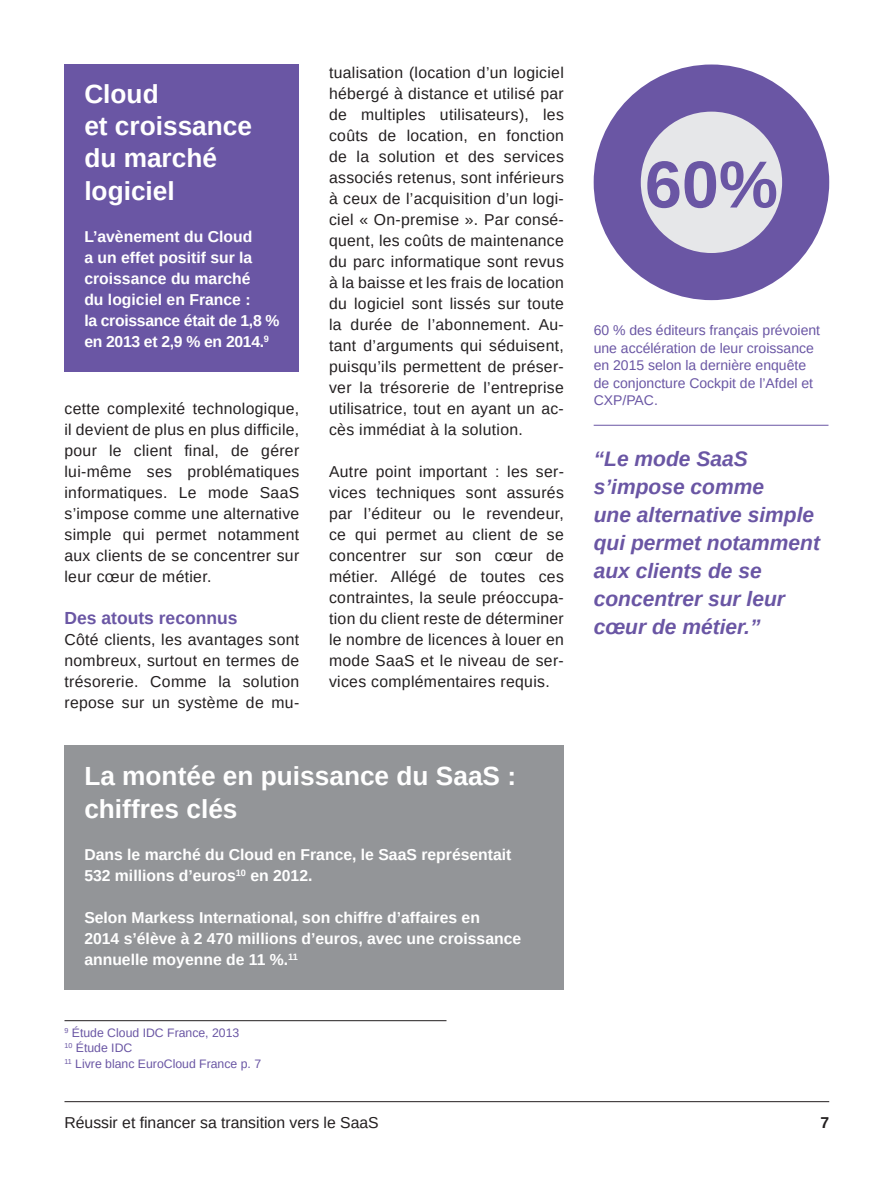
<style>
.page{position:relative;width:893px;height:1191px;background:#fff}
.page>*{position:absolute;margin:0;border:0;box-sizing:border-box;transform-origin:0 0}
.t1{font:700 66.5px "Arimo";color:#6a56a4}
.t2{font:700 26.25px/32.2px "Arimo";color:#fff}
.t3{font:italic 700 21px/28px "Arimo";color:#6a56a4}
.t4{font:700 17.5px "Arimo";color:#6a56a4}
.t5{font:15.75px/21px "Arimo";letter-spacing:.02em;color:#231f20;text-align:justify}
.t6{font:700 15.75px/21px "Arimo";color:#fff}
.t7{font:15.75px "Arimo";color:#231f20}
.t8{font:700 15.75px "Arimo";color:#231f20}
.t9{font:14px/17.5px "Arimo";color:#6a56a4}
.t10{font:12.25px/15.8px "Arimo";color:#6a56a4}
</style>
<div class="page">
<hr style="left:64px;top:1101px;width:765px;height:1px;background:#231f20">
<div style="left:64px;top:64px;width:235px;height:308px;background:#6a56a4"></div>
<div style="left:64px;top:745px;width:500px;height:245px;background:#939598"></div>
<hr style="left:64px;top:1020px;width:382px;height:1px;background:#231f20">
<div style="left:594px;top:64px;width:235px;height:236px;background:#6a56a4;border-radius:50%"></div>
<div style="left:641px;top:112px;width:141px;height:141px;background:#e6e7e9;border-radius:50%"></div>
<hr style="left:594px;top:425px;width:234px;height:1px;background:#6a56a4">
<h2 class="t2" style="left:84px;top:79px;width:169px">Cloud<br>et croissance du marché logiciel</h2>
<p class="t6" style="left:84px;top:226px;width:197px">L’avènement du Cloud<br>a un effet positif sur la croissance du marché<br>du logiciel en France :<br>la croissance était de 1,8 % en 2013 et 2,9 % en 2014.<sup>9</sup></p>
<p class="t5" style="left:64px;top:398px;width:236px">cette complexité technologique, il devient de plus en plus difficile, pour le client final, de gérer lui-même ses problématiques informatiques. Le mode SaaS s’impose comme une alternative simple qui permet notamment aux clients de se concentrer sur leur cœur de métier.</p>
<p class="t4" style="left:64px;top:606px;width:175px">Des atouts reconnus</p>
<p class="t5" style="left:64px;top:629px;width:236px">Côté clients, les avantages sont nombreux, surtout en termes de trésorerie. Comme la solution repose sur un système de mu-</p>
<p class="t5" style="left:329px;top:62px;width:236px">tualisation (location d’un logiciel hébergé à distance et utilisé par de multiples utilisateurs), les coûts de location, en fonction de la solution et des services associés retenus, sont inférieurs à ceux de l’acquisition d’un logi&shy;ciel « On-premise ». Par consé&shy;quent, les coûts de maintenance du parc informatique sont revus à la baisse et les frais de location du logiciel sont lissés sur toute la durée de l’abonnement. Au&shy;tant d’arguments qui séduisent, puisqu’ils permettent de préser&shy;ver la trésorerie de l’entreprise utilisatrice, tout en ayant un ac&shy;cès immédiat à la solution.</p>
<p class="t5" style="left:329px;top:461px;width:236px">Autre point important : les ser&shy;vices techniques sont assurés par l’éditeur ou le revendeur, ce qui permet au client de se concentrer sur son cœur de métier. Allégé de toutes ces contraintes, la seule préoccupa&shy;tion du client reste de déterminer le nombre de licences à louer en mode SaaS et le niveau de ser&shy;vices complémentaires requis.</p>
<h2 class="t2" style="left:84px;top:759px;width:433px;line-height:33.6px">La montée en puissance du SaaS : chiffres clés</h2>
<p class="t6" style="left:84px;top:844px;width:429px">Dans le marché du Cloud en France, le SaaS représentait<br>532 millions d’euros<sup>10</sup> en 2012.</p>
<p class="t6" style="left:84px;top:907px;width:438px">Selon Markess International, son chiffre d’affaires en<br>2014 s’élève à 2 470 millions d’euros, avec une croissance annuelle moyenne de 11 %.<sup>11</sup></p>
<p class="t10" style="left:64px;top:1024px;width:198px"><sup>9</sup> Étude Cloud IDC France, 2013<br><sup>10</sup> Étude IDC<br><sup>11</sup> Livre blanc EuroCloud France p. 7</p>
<h1 class="t1" style="left:645px;top:139px;width:135px">60%</h1>
<p class="t9" style="left:594px;top:322px;width:228px">60 % des éditeurs français prévoient une accélération de leur croissance en 2015 selon la dernière enquête de conjoncture Cockpit de l’Afdel et<br>CXP/PAC.</p>
<h3 class="t3" style="left:594px;top:445px;width:228px">“Le mode SaaS s’impose comme<br>une alternative simple qui permet notamment aux clients de se concentrer sur leur cœur de métier.”</h3>
<p class="t7" style="left:64px;top:1112px;width:316px">Réussir et financer sa transition vers le SaaS</p>
<p class="t8" style="left:820px;top:1111px;width:10px">7</p>
</div>
